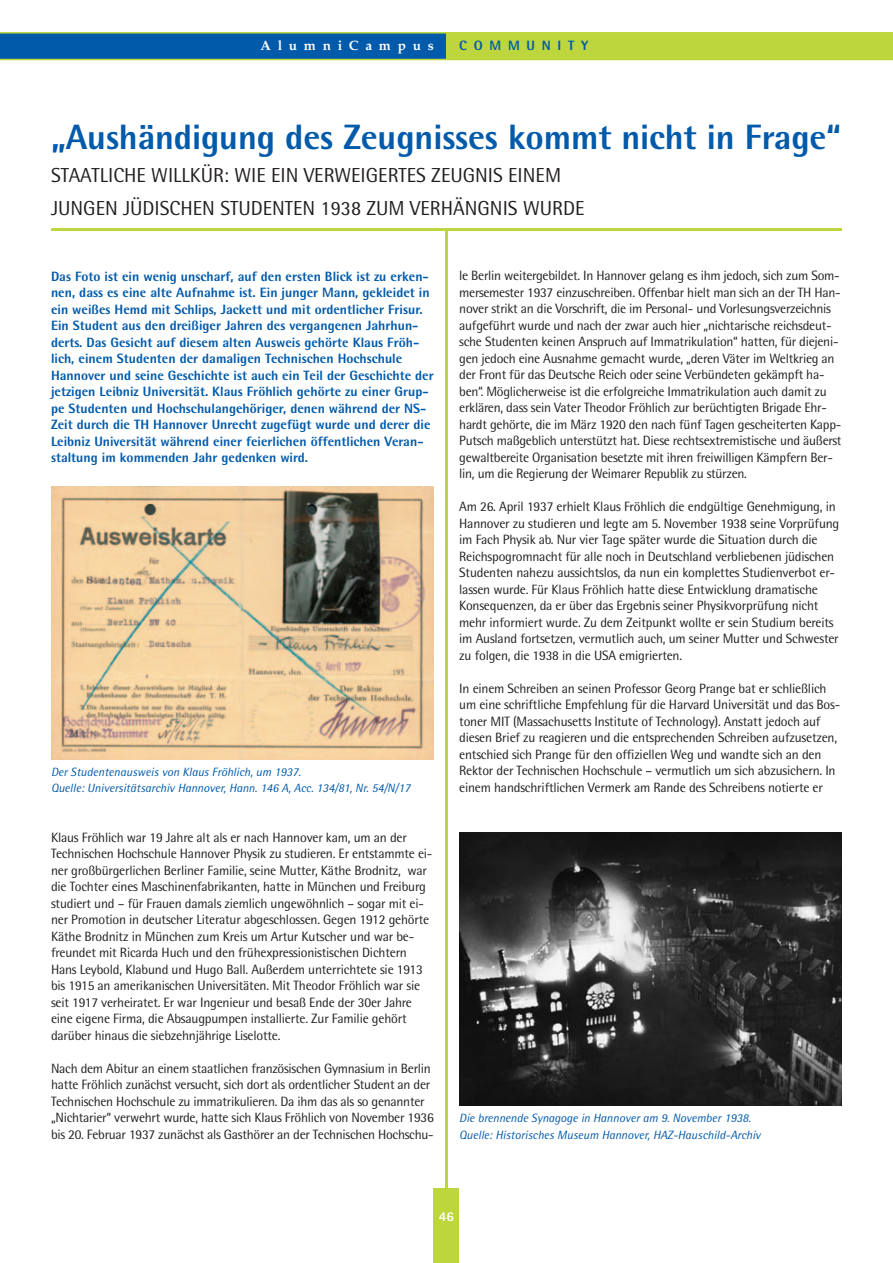
<style>
.page{position:relative;width:893px;height:1263px;background:#fff}
.page>*{position:absolute;margin:0;border:0;box-sizing:border-box;transform-origin:0 0}
.t1{font:800 35.25px "Rotis Semi Sans";letter-spacing:-.005em;color:#015aaa}
.t2{font:20.25px/33px "Rotis Semi Sans";color:#231f20}
.t3{font:13.5px/16.5px "Rotis Semi Sans";letter-spacing:-.015em;color:#231f20}
.t4{font:800 13.5px/16.5px "Rotis Semi Sans";color:#015aaa}
.t5{font:700 13.5px "Palatino";letter-spacing:.5em;color:#fff}
.t6{font:800 13.5px "Rotis Semi Sans";color:#fff}
.t7{font:italic 12px/16.5px "Rotis Semi Sans";color:#015aaa}
</style>
<div class="page">
<div style="left:434px;top:1188px;width:25px;height:75px;background:#bdd63e"></div>
<div style="left:0;top:33px;width:446px;height:27px;background:#015aaa"></div>
<div style="left:446px;top:33px;width:447px;height:27px;background:#bdd63e"></div>
<hr style="left:0;top:32px;width:893px;height:2px;background:#bdd63e">
<hr style="left:0;top:59px;width:893px;height:1px;background:#bdd63e">
<hr style="left:51px;top:228px;width:791px;height:3px;background:#bdd63e">
<hr style="left:445px;top:231px;width:3px;height:974px;background:#bdd63e">
<img style="left:51px;top:486px;width:383px;height:273px">
<img style="left:459px;top:833px;width:383px;height:273px">
<p class="t5" style="left:260px;top:37px;width:175px">AlumniCampus</p>
<p class="t4" style="left:459px;top:37px;width:47px">Commun</p>
<p class="t4" style="left:558px;top:37px;width:32px">ity</p>
<h1 class="t1" style="left:51px;top:114px;width:792px">„Aushändigung des Zeugnisses kommt nicht in Frage“</h1>
<h2 class="t2" style="left:51px;top:158px;width:535px">Staatliche Willkür: Wie ein verweigertes Zeugnis einem jungen jüdischen Studenten 1938 zum Verhängnis wurde</h2>
<p class="t4" style="left:51px;top:267px;width:384px">Das Foto ist ein wenig unscharf, auf den ersten Blick ist zu erken&shy;nen, dass es eine alte Aufnahme ist. Ein junger Mann, gekleidet in ein weißes Hemd mit Schlips, Jackett und mit ordentlicher Frisur.<br>Ein Student aus den dreißiger Jahren des vergangenen Jahrhun&shy;derts. Das Gesicht auf diesem alten Ausweis gehörte Klaus Fröh&shy;lich, einem Studenten der damaligen Technischen Hochschule Hannover und seine Geschichte ist auch ein Teil der Geschichte der jetzigen Leibniz Universität. Klaus Fröhlich gehörte zu einer Grup&shy;pe Studenten und Hochschulangehöriger, denen während der NS-Zeit durch die TH Hannover Unrecht zugefügt wurde und derer die Leibniz Universität während einer feierlichen öffentlichen Veran&shy;staltung im kommenden Jahr gedenken wird.</p>
<p class="t7" style="left:51px;top:763px;width:361px">Der Studentenausweis von Klaus Fröhlich, um 1937.<br>Quelle: Universitätsarchiv Hannover, Hann. 146 A, Acc. 134/81, Nr. 54/N/17</p>
<p class="t3" style="left:51px;top:829px;width:383px">Klaus Fröhlich war 19 Jahre alt als er nach Hannover kam, um an der Technischen Hochschule Hannover Physik zu studieren. Er entstammte ei&shy;ner großbürgerlichen Berliner Familie, seine M utter, Käthe Brodnitz, war die Tochter eines Maschinenfabrikanten, hatte in M ünchen und Freiburg studiert und – für Frauen damals ziemlich ungewöhnlich – sogar mit ei&shy;ner Promotion in deutscher Literatur abgeschlossen. Gegen 1912 gehörte Käthe Brodnitz in M ünchen zum Kreis um Artur Kutscher und war be&shy;freundet mit Ricarda H uch und den frühexpressionistischen Dichtern Hans Leybold, Klabund und H ugo Ball. Außerdem unterrichtete sie 1913 bis 1915 an amerikanischen U niversitäten. M it Theodor Fröhlich war sie seit 1917 verheiratet. Er war I ngenieur und besaß Ende der 30er Jahre eine eigene Firma, die Absaugpumpen installierte. Zur Familie gehört darüber hinaus die siebzehnjährige Liselotte.</p>
<p class="t3" style="left:51px;top:1059px;width:384px">Nach dem Abitur an einem staatlichen französischen Gymnasium in Berlin hatte Fröhlich zunächst versucht, sich dort als ordentlicher Student an der Technischen Hochschule zu immatrikulieren. Da ihm das als so genannter „N ichtarier“ verwehrt wurde, hatte sich Klaus Fröhlich von November 1936 bis 20. Februar 1937 zunächst als Gasthörer an der Technischen Hochschu-</p>
<p class="t3" style="left:459px;top:267px;width:384px">le Berlin weitergebildet. I n Hannover gelang es ihm jedoch, sich zum Som&shy;mersemester 1937 einzuschreiben. Offenbar hielt man sich an der TH Han&shy;nover strikt an die Vorschrift, die im Personal- und Vorlesungsverzeichnis aufgeführt wurde und nach der zwar auch hier „nichtarische reichsdeut&shy;sche Studenten keinen Anspruch auf I mmatrikulation“ hatten, für diejeni&shy;gen jedoch eine Ausnahme gemacht wurde, „deren Väter im Weltkrieg an der Front für das Deutsche Reich oder seine Verbündeten gekämpft ha&shy;ben“. Möglicherweise ist die erfolgreiche I mmatrikulation auch damit zu erklären, dass sein Vater Theodor Fröhlich zur berüchtigten Brigade Ehr&shy;hardt gehörte, die im März 1920 den nach fünf Tagen gescheiterten Kapp-Putsch maßgeblich unterstützt hat. Diese rechtsextremistische und äußerst gewaltbereite Organisation besetzte mit ihren freiwilligen Kämpfern Ber&shy;lin, um die Regierung der Weimarer Republik zu stürzen.</p>
<p class="t3" style="left:459px;top:498px;width:382px">Am 26. April 1937 erhielt Klaus Fröhlich die endgültige Genehmigung, in Hannover zu studieren und legte am 5. November 1938 seine Vorprüfung im Fach Physik ab. N ur vier Tage später wurde die Situation durch die Reichspogromnacht für alle noch in Deutschland verbliebenen jüdischen Studenten nahezu aussichtslos, da nun ein komplettes Studienverbot er&shy;lassen wurde. Für Klaus Fröhlich hatte diese Entwicklung dramatische Konsequenzen, da er über das Ergebnis seiner Physikvorprüfung nicht mehr informiert wurde. Zu dem Zeitpunkt wollte er sein Studium bereits im Ausland fortsetzen, vermutlich auch, um seiner M utter und Schwester zu folgen, die 1938 in die USA emigrierten.</p>
<p class="t3" style="left:459px;top:680px;width:382px">I n einem Schreiben an seinen Professor Georg Prange bat er schließlich um eine schriftliche Empfehlung für die Harvard U niversität und das Bos&shy;toner MIT (Massachusetts I nstitute of Technology). Anstatt jedoch auf diesen Brief zu reagieren und die entsprechenden Schreiben aufzusetzen, entschied sich Prange für den offiziellen Weg und wandte sich an den Rektor der Technischen Hochschule – vermutlich um sich abzusichern. I n einem handschriftlichen Vermerk am Rande des Schreibens notierte er</p>
<p class="t7" style="left:459px;top:1109px;width:303px">Die brennende Synagoge in Hannover am 9. November 1938.<br>Quelle: Historisches Museum Hannover, HAZ-Hauschild-Archiv</p>
<p class="t6" style="left:439px;top:1208px;width:17px">46</p>
</div>
